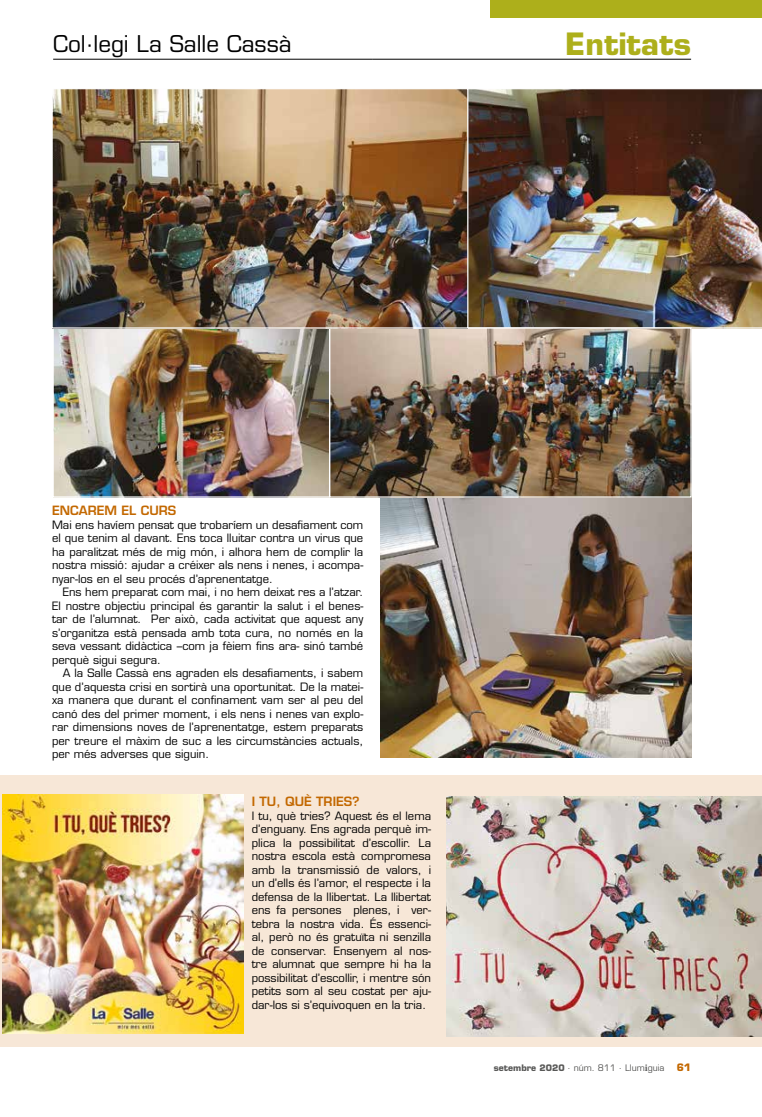
<style>
.page{position:relative;width:762px;height:1117px;background:#fff}
.page>*{position:absolute;margin:0;border:0;box-sizing:border-box;transform-origin:0 0}
.t1{font:700 30px "Eurostile LT Std";color:#adaf1b}
.t2{font:22.5px "Eurostile LT Std";color:#000}
.t3{font:600 12.5px "Eurostile LT Std";color:#c36800}
.t4{font:11.25px/13.5px "Eurostile LT Std";color:#000;text-align:justify}
.t5{font:8.75px "Eurostile LT Std";color:#575756}
.s1{font-weight:700}
.s2{font-family:"Minion Pro";font-weight:700;font-size:10px}
.s3{font-weight:700;font-size:10px;color:#c36800}
</style>
<div class="page">
<div style="left:490px;top:0;width:272px;height:18px;background:#adaf1b"></div>
<hr style="left:53px;top:59px;width:319px;height:1px;background:#000">
<hr style="left:372px;top:59px;width:319px;height:1px;background:#000">
<div style="left:0;top:774px;width:762px;height:271px;background:#f7e7d7"></div>
<img style="left:446px;top:796px;width:316px;height:240px">
<img style="left:3px;top:794px;width:241px;height:239px">
<img style="left:468px;top:89px;width:294px;height:239px">
<img style="left:55px;top:328px;width:635px;height:167px">
<div style="left:329px;top:327px;width:363px;height:170px;border:1px solid #fff"></div>
<div style="left:53px;top:326px;width:277px;height:171px;border:1px solid #fff"></div>
<img style="left:53px;top:90px;width:413px;height:236px">
<div style="left:51px;top:88px;width:417px;height:240px;border:1px solid #fff"></div>
<img style="left:381px;top:498px;width:310px;height:259px">
<h2 class="t2" style="left:53px;top:31px;width:240px">Col·legi La Salle Cassà</h2>
<h1 class="t1" style="left:565px;top:26px;width:127px">Entitats</h1>
<p class="t3" style="left:52px;top:502px;width:126px">ENCAREM EL CURS</p>
<p class="t4" style="left:52px;top:518px;width:313px">Mai ens havíem pensat que trobaríem un desafiament com el que tenim al davant. Ens toca lluitar contra un virus que ha paralitzat més de mig món, i alhora hem de complir la nostra missió: ajudar a créixer als nens i nenes, i acompa&shy;nyar-los en el seu procés d’aprenentatge.</p>
<p class="t4" style="left:52px;top:585px;width:313px;text-indent:11px">Ens hem preparat com mai, i no hem deixat res a l’atzar.<br>El nostre objectiu principal és garantir la salut i el benes&shy;tar de l’alumnat. Per això, cada activitat que aquest any s’organitza està pensada amb tota cura, no només en la seva vessant didàctica –com ja fèiem fins ara- sinó també perquè sigui segura.</p>
<p class="t4" style="left:52px;top:666px;width:313px;text-indent:11px">A la Salle Cassà ens agraden els desafiaments, i sabem que d’aquesta crisi en sortirà una oportunitat. De la matei&shy;xa manera que durant el confinament vam ser al peu del canó des del primer moment, i els nens i nenes van explo&shy;rar dimensions noves de l’aprenentatge, estem preparats per treure el màxim de suc a les circumstàncies actuals, per més adverses que siguin.</p>
<p class="t3" style="left:252px;top:793px;width:109px">I TU, QUÈ TRIES?</p>
<p class="t4" style="left:252px;top:808px;width:181px">I tu, què tries? Aquest és el lema d’enguany. Ens agrada perquè im&shy;plica la possibilitat d’escollir. La nostra escola està compromesa amb la transmissió de valors, i un d’ells és l’amor, el respecte i la defensa de la llibertat. La llibertat ens fa persones plenes, i ver&shy;tebra la nostra vida. És essenci&shy;al, però no és gratuïta ni senzilla de conservar. Ensenyem al nos&shy;tre alumnat que sempre hi ha la possibilitat d’escollir, i mentre són petits som al seu costat per aju&shy;dar-los si s’equivoquen en la tria.</p>
<p class="t5" style="left:494px;top:1062px;width:199px"><span class="s1">setembre 2020</span> · núm. 811 · Llum<span class="s2">i</span>guia <span class="s3">61</span></p>
</div>
